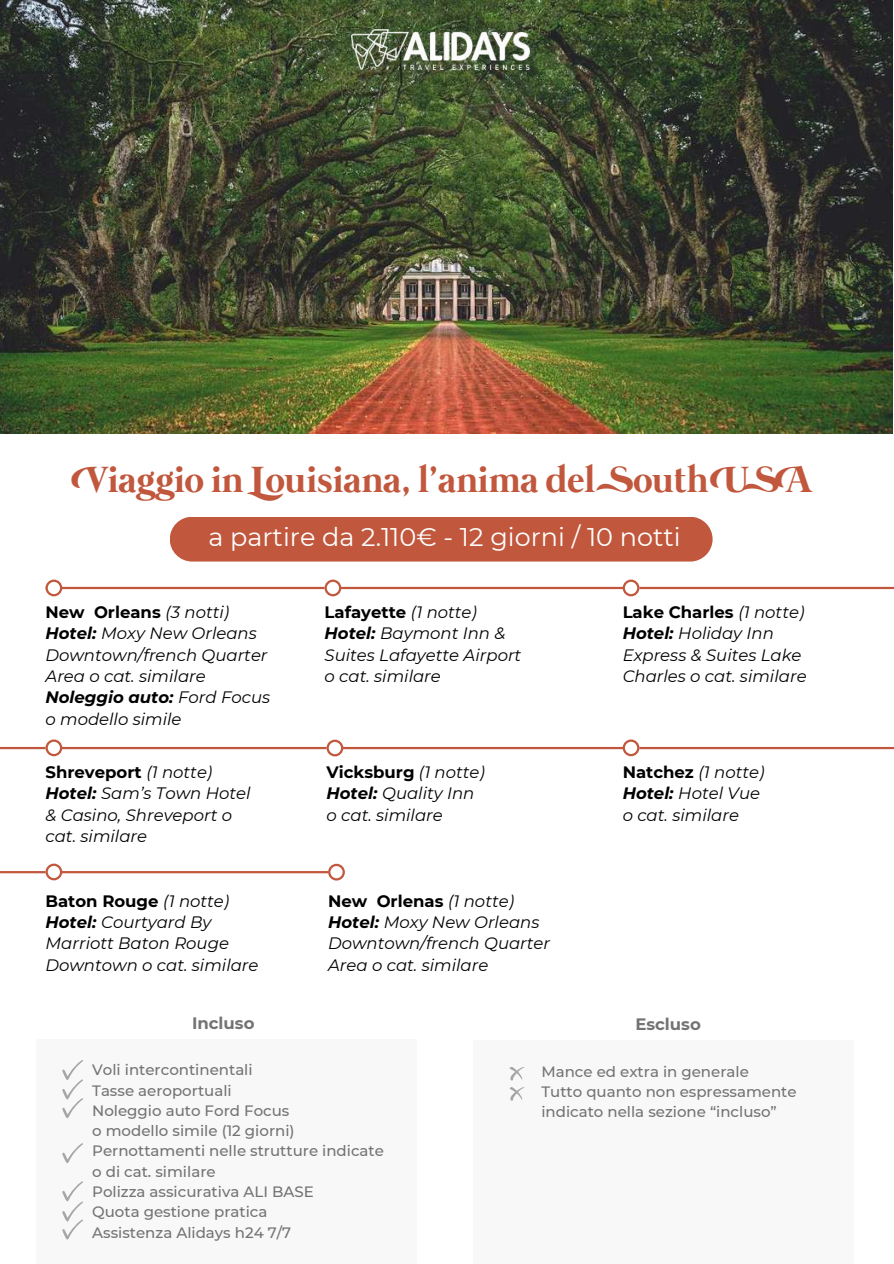
<style>
.page{position:relative;width:894px;height:1264px;background:#fff}
.page>*{position:absolute;margin:0;border:0;box-sizing:border-box;transform-origin:0 0}
.t1{font:700 37.5px "Mermaid Swash Caps";color:#c1583d}
.t2{font:25.5px "Montserrat";color:#fff}
.t3{font:italic 16.5px/21.3px "Montserrat";color:#000}
.t4{font:700 16.5px "Montserrat";color:#737373}
.t5{font:500 15px/20.2px "Montserrat";color:#737373}
.s1{font-weight:700;font-style:normal}
.s2{font-weight:700}
</style>
<div class="page">
<div style="left:170px;top:516px;width:542px;height:45px;background:#c1583d;border-radius:22px"></div>
<img style="left:0;top:0;width:892px;height:433px">
<hr style="left:45px;top:587px;width:848px;height:2px;background:#c1583d">
<hr style="left:0;top:747px;width:893px;height:2px;background:#c1583d">
<svg style="left:45px;top:579px;width:17px;height:17px"></svg>
<svg style="left:324px;top:579px;width:17px;height:17px"></svg>
<svg style="left:622px;top:579px;width:17px;height:17px"></svg>
<svg style="left:45px;top:739px;width:17px;height:17px"></svg>
<svg style="left:326px;top:739px;width:17px;height:17px"></svg>
<svg style="left:622px;top:739px;width:17px;height:17px"></svg>
<hr style="left:0;top:871px;width:336px;height:2px;background:#c1583d">
<svg style="left:45px;top:863px;width:17px;height:17px"></svg>
<svg style="left:328px;top:863px;width:17px;height:17px"></svg>
<div style="left:36px;top:1038px;width:380px;height:225px;background:#f8f8f8"></div>
<svg style="left:62px;top:1060px;width:21px;height:58px"></svg>
<svg style="left:62px;top:1143px;width:21px;height:20px"></svg>
<svg style="left:62px;top:1181px;width:21px;height:58px"></svg>
<div style="left:473px;top:1039px;width:380px;height:224px;background:#f8f8f8"></div>
<svg style="left:509px;top:1067px;width:15px;height:13px"></svg>
<svg style="left:509px;top:1087px;width:15px;height:13px"></svg>
<img style="left:351px;top:30px;width:178px;height:39px">
<h1 class="t1" style="left:86px;top:463px;width:727px">Viaggio in Louisiana, l’anima del South U S A</h1>
<h2 class="t2" style="left:208px;top:521px;width:473px">a partire da 2.110€ - 12 giorni / 10 notti</h2>
<p class="t3" style="left:45px;top:601px;width:226px"><span class="s1">New Orleans</span> (3 notti)<br><span class="s2">Hotel:</span> Moxy New Orleans<br>Downtown/french Quarter<br>Area o cat. similare<br><span class="s2">Noleggio auto:</span> Ford Focus o modello simile</p>
<p class="t3" style="left:45px;top:761px;width:206px"><span class="s1">Shreveport</span> (1 notte)<br><span class="s2">Hotel:</span> Sam’s Town Hotel &amp; Casino, Shreveport o cat. similare</p>
<p class="t3" style="left:45px;top:889px;width:214px"><span class="s1">Baton Rouge</span> (1 notte)<br><span class="s2">Hotel:</span> Courtyard By<br>Marriott Baton Rouge<br>Downtown o cat. similare</p>
<p class="t3" style="left:324px;top:601px;width:198px"><span class="s1">Lafayette</span> (1 notte)<br><span class="s2">Hotel:</span> Baymont Inn &amp;<br>Suites Lafayette Airport o cat. similare</p>
<p class="t3" style="left:622px;top:601px;width:185px"><span class="s1">Lake Charles</span> (1 notte)<br><span class="s2">Hotel:</span> Holiday Inn<br>Express &amp; Suites Lake<br>Charles o cat. similare</p>
<p class="t3" style="left:326px;top:761px;width:160px"><span class="s1">Vicksburg</span> (1 notte)<br><span class="s2">Hotel:</span> Quality Inn o cat. similare</p>
<p class="t3" style="left:328px;top:889px;width:223px"><span class="s1">New Orlenas</span> (1 notte)<br><span class="s2">Hotel:</span> Moxy New Orleans<br>Downtown/french Quarter<br>Area o cat. similare</p>
<p class="t3" style="left:622px;top:761px;width:143px"><span class="s1">Natchez</span> (1 notte)<br><span class="s2">Hotel:</span> Hotel Vue o cat. similare</p>
<p class="t4" style="left:192px;top:1013px;width:64px">Incluso</p>
<p class="t4" style="left:635px;top:1014px;width:67px">Escluso</p>
<p class="t5" style="left:541px;top:1061px;width:257px">Mance ed extra in generale<br>Tutto quanto non espressamente indicato nella sezione “incluso”</p>
<p class="t5" style="left:92px;top:1059px;width:293px">Voli intercontinentali<br>Tasse aeroportuali<br>Noleggio auto Ford Focus<br>o modello simile (12 giorni)<br>Pernottamenti nelle strutture indicate o di cat. similare<br>Polizza assicurativa ALI BASE<br>Quota gestione pratica<br>Assistenza Alidays h24 7/7</p>
</div>
